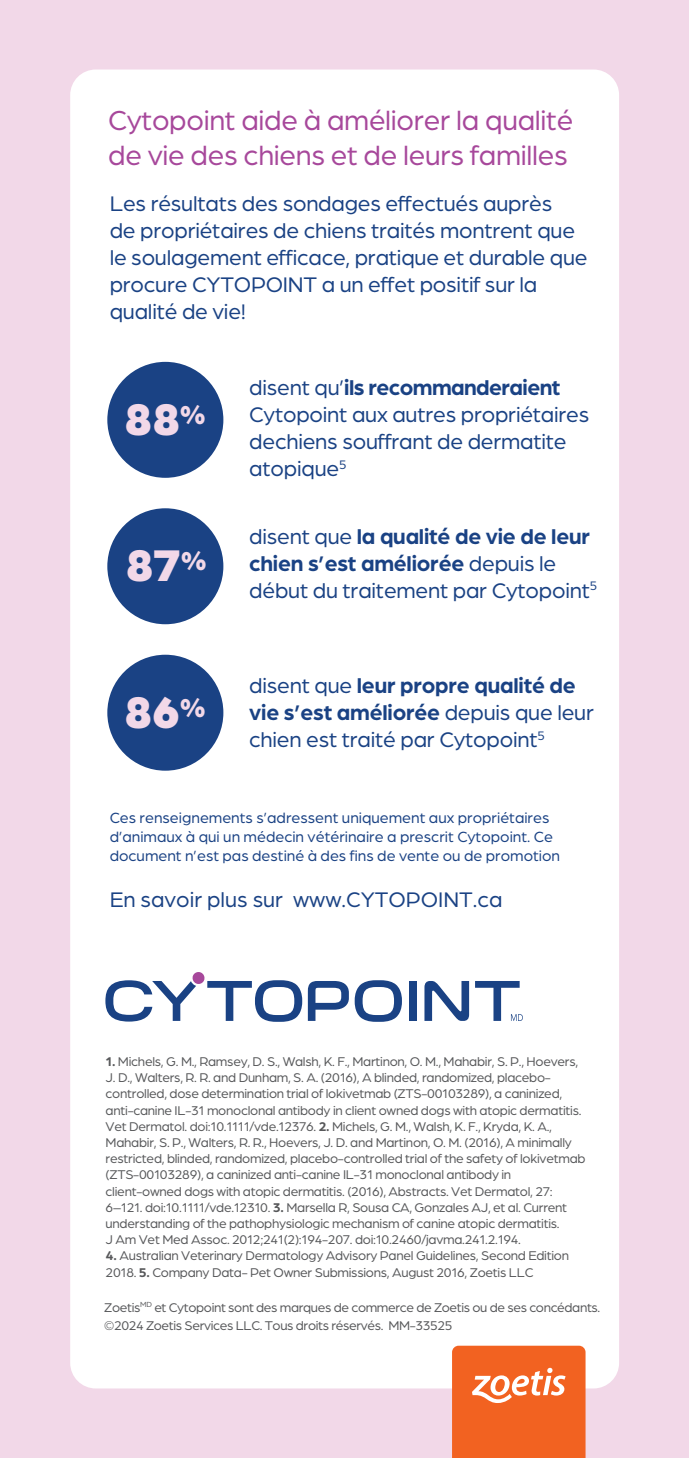
<style>
.page{position:relative;width:689px;height:1458px;background:#fff}
.page>*{position:absolute;margin:0;border:0;box-sizing:border-box;transform-origin:0 0}
.t1{font:900 47.25px "Arboria";color:#f2d8e8}
.t2{font:29.25px/35.1px "Arboria";letter-spacing:-.01em;color:#a7489b}
.t3{font:22.5px/27px "Arboria";letter-spacing:-.01em;color:#1a4284}
.t4{font:15.75px/18.9px "Arboria";color:#1a4284}
.t5{font:13.5px/16.2px "Arboria";letter-spacing:-.02em;color:#57585a}
.s1{font-weight:700}
</style>
<div class="page">
<div style="left:0;top:0;width:688px;height:1458px;background:#f2d8e8"></div>
<div style="left:70px;top:70px;width:549px;height:1318px;background:#fff;border-radius:26px"></div>
<div style="left:107px;top:362px;width:116px;height:116px;background:#1a4284;border-radius:50%"></div>
<div style="left:107px;top:508px;width:116px;height:116px;background:#1a4284;border-radius:50%"></div>
<div style="left:107px;top:655px;width:116px;height:116px;background:#1a4284;border-radius:50%"></div>
<div style="left:409px;top:981px;width:7px;height:40px;background:#1a4284"></div>
<svg style="left:424px;top:981px;width:45px;height:40px"></svg>
<svg style="left:308px;top:980px;width:94px;height:42px"></svg>
<svg style="left:105px;top:972px;width:197px;height:50px"></svg>
<svg style="left:475px;top:981px;width:48px;height:40px"></svg>
<svg style="left:452px;top:1346px;width:133px;height:112px;background:#f26d31"></svg>
<h2 class="t2" style="left:108px;top:101px;width:466px">Cytopoint aide à améliorer la qualité de vie des chiens et de leurs familles</h2>
<h3 class="t3" style="left:110px;top:189px;width:479px">Les résultats des sondages effectués auprès<br>de propriétaires de chiens traités montrent que le soulagement efficace, pratique et durable que procure CYTOPOINT a un effet positif sur la qualité de vie!</h3>
<h1 class="t1" style="left:124px;top:385px;width:83px">88<sup>%</sup></h1>
<h1 class="t1" style="left:126px;top:532px;width:83px">87<sup>%</sup></h1>
<h1 class="t1" style="left:124px;top:678px;width:83px">86<sup>%</sup></h1>
<h3 class="t3" style="left:249px;top:373px;width:341px">disent qu’<span class="s1">ils recommanderaient<br></span>Cytopoint aux autres propriétaires dechiens souffrant de dermatite atopique<sup>5</sup></h3>
<h3 class="t3" style="left:249px;top:522px;width:349px">disent que <span class="s1">la qualité de vie de leur chien s’est améliorée</span> depuis le début du traitement par Cytopoint<sup>5</sup></h3>
<h3 class="t3" style="left:249px;top:672px;width:346px">disent que <span class="s1">leur propre qualité de vie s’est améliorée</span> depuis que leur chien est traité par Cytopoint<sup>5</sup></h3>
<p class="t4" style="left:110px;top:808px;width:452px">Ces renseignements s’adressent uniquement aux propriétaires d’animaux à qui un médecin vétérinaire a prescrit Cytopoint. Ce document n’est pas destiné à des fins de vente ou de promotion</p>
<h3 class="t3" style="left:110px;top:885px;width:394px">En savoir plus sur www.CYTOPOINT.ca</h3>
<p class="t5" style="left:106px;top:1053px;width:481px"><span class="s1">1.</span> Michels, G. M., Ramsey, D. S., Walsh, K. F., Martinon, O. M., Mahabir, S. P., Hoevers, J. D., Walters, R. R. and Dunham, S. A. (2016), A blinded, randomized, placebo&shy;controlled, dose determination trial of lokivetmab (ZTS-00103289), a caninized, anti-canine IL-31 monoclonal antibody in client owned dogs with atopic dermatitis.<br>Vet Dermatol. doi:10.1111/vde.12376. <span class="s1">2.</span> Michels, G. M., Walsh, K. F., Kryda, K. A., Mahabir, S. P., Walters, R. R., Hoevers, J. D. and Martinon, O. M. (2016), A minimally restricted, blinded, randomized, placebo-controlled trial of the safety of lokivetmab (ZTS-00103289), a caninized anti-canine IL-31 monoclonal antibody in client-owned dogs with atopic dermatitis. (2016), Abstracts. Vet Dermatol, 27:<br>6–121. doi:10.1111/vde.12310. <span class="s1">3.</span> Marsella R, Sousa CA, Gonzales AJ, et al. Current understanding of the pathophysiologic mechanism of canine atopic dermatitis.<br>J Am Vet Med Assoc. 2012;241(2):194-207. doi:10.2460/javma.241.2.194.</p>
<p class="t5" style="left:106px;top:1247px;width:465px"><span class="s1">4.</span> Australian Veterinary Dermatology Advisory Panel Guidelines, Second Edition<br>2018. <span class="s1">5.</span> Company Data- Pet Owner Submissions, August 2016, Zoetis LLC</p>
<p class="t5" style="left:104px;top:1297px;width:497px;line-height:18px">Zoetis<sup>MD</sup> et Cytopoint sont des marques de commerce de Zoetis ou de ses concédants. ©2024 Zoetis Services LLC. Tous droits réservés. MM-33525</p>
</div>
